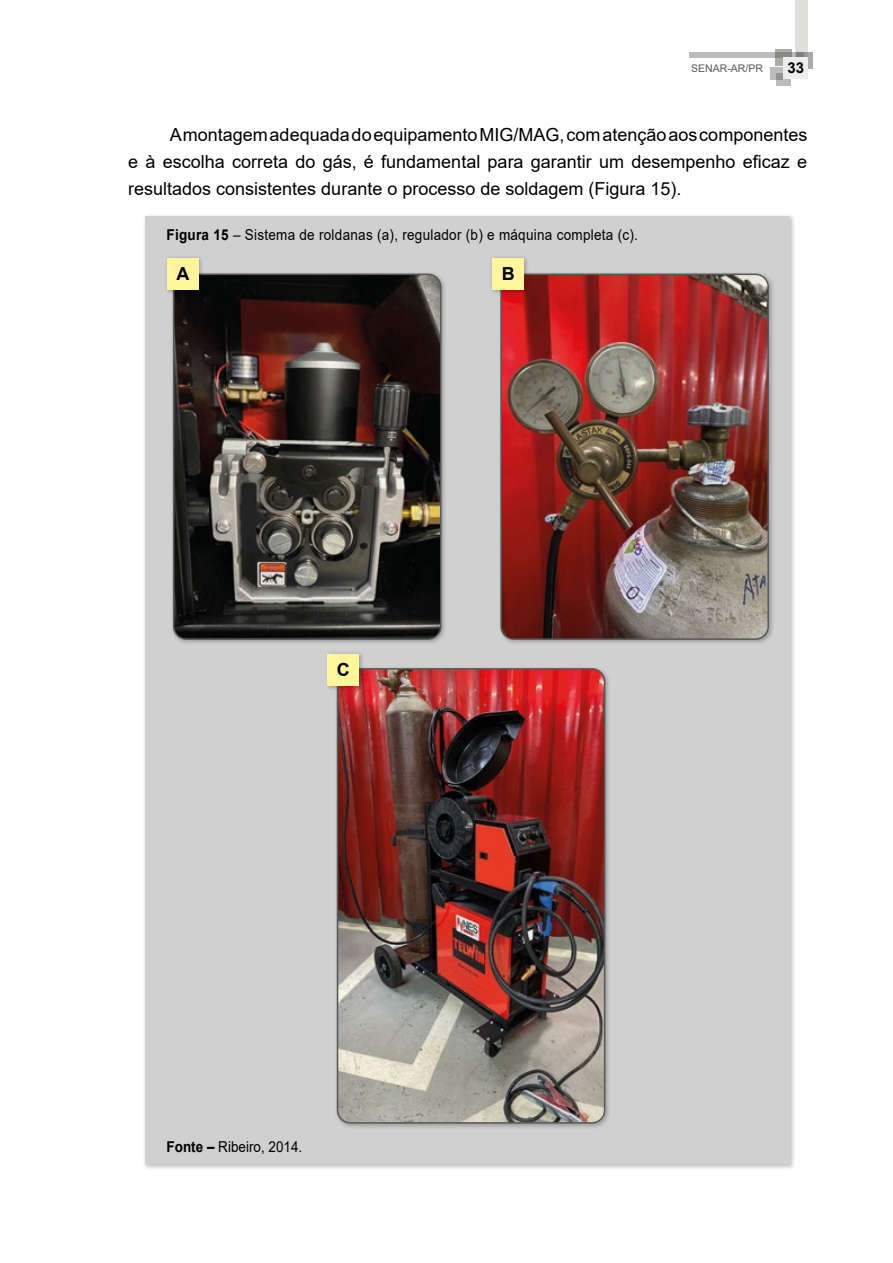
<style>
.page{position:relative;width:893px;height:1263px;background:#fff}
.page>*{position:absolute;margin:0;border:0;box-sizing:border-box;transform-origin:0 0}
.t1{font:18px/27px "Arial";color:#000;text-align:justify}
.t2{font:700 18px "Arial";color:#000}
.t3{font:15px "Arial";letter-spacing:.02em;color:#000;scale:.9 1}
.t4{font:15px "Arial";color:#000;scale:.9 1}
.t5{font:700 15px "Arial";color:#000}
.t6{font:10.5px "Arial";color:#575756}
.s1{font-weight:700}
</style>
<div class="page">
<svg style="left:776px;top:73px;width:15px;height:12px"></svg>
<svg style="left:770px;top:67px;width:12px;height:12px"></svg>
<div style="left:796px;top:52px;width:17px;height:16px;background:#ababaa"></div>
<svg style="left:775px;top:50px;width:17px;height:16px"></svg>
<svg style="left:689px;top:52px;width:107px;height:6px"></svg>
<svg style="left:796px;top:0;width:12px;height:58px"></svg>
<div style="left:784px;top:58px;width:24px;height:21px;background:#ededed"></div>
<div style="left:145px;top:216px;width:645px;height:948px;background:#d0d0d0"></div>
<div style="left:170px;top:271px;width:277px;height:374px;background:#000;opacity:.25"></div>
<img style="left:174px;top:274px;width:267px;height:365px">
<div style="left:173px;top:274px;width:268px;height:366px;border:2px solid #575756;border-radius:13px"></div>
<div style="left:498px;top:271px;width:276px;height:374px;background:#000;opacity:.25"></div>
<img style="left:501px;top:274px;width:267px;height:365px">
<div style="left:500px;top:274px;width:269px;height:366px;border:2px solid #575756;border-radius:13px"></div>
<div style="left:164px;top:255px;width:40px;height:40px;background:#000;opacity:.25"></div>
<div style="left:167px;top:258px;width:31px;height:31px;background:#fff69b"></div>
<div style="left:490px;top:255px;width:40px;height:40px;background:#000;opacity:.25"></div>
<div style="left:492px;top:258px;width:32px;height:31px;background:#fff69b"></div>
<div style="left:334px;top:666px;width:277px;height:463px;background:#000;opacity:.25"></div>
<img style="left:338px;top:669px;width:267px;height:454px">
<div style="left:337px;top:668px;width:268px;height:455px;border:2px solid #575756;border-radius:13px"></div>
<div style="left:325px;top:651px;width:40px;height:40px;background:#000;opacity:.25"></div>
<div style="left:327px;top:654px;width:32px;height:32px;background:#fff69b"></div>
<p class="t6" style="left:691px;top:61px;width:73px">SENAR-AR/PR</p>
<p class="t5" style="left:787px;top:57px;width:18px">33</p>
<p class="t1" style="left:128px;top:121px;width:681px;text-indent:42px">A montagem adequada do equipamento MIG/MAG, com atenção aos componentes e à escolha correta do gás, é fundamental para garantir um desempenho eficaz e resultados consistentes durante o processo de soldagem (Figura 15).</p>
<p class="t3" style="left:167px;top:224px;width:525px"><span class="s1">Figura 15</span> – Sistema de roldanas (a), regulador (b) e máquina completa (c).</p>
<p class="t2" style="left:176px;top:261px;width:14px">A</p>
<p class="t2" style="left:502px;top:261px;width:14px">B</p>
<p class="t2" style="left:337px;top:657px;width:14px">C</p>
<p class="t4" style="left:167px;top:1136px;width:152px"><span class="s1">Fonte –</span> Ribeiro, 2014.</p>
</div>
